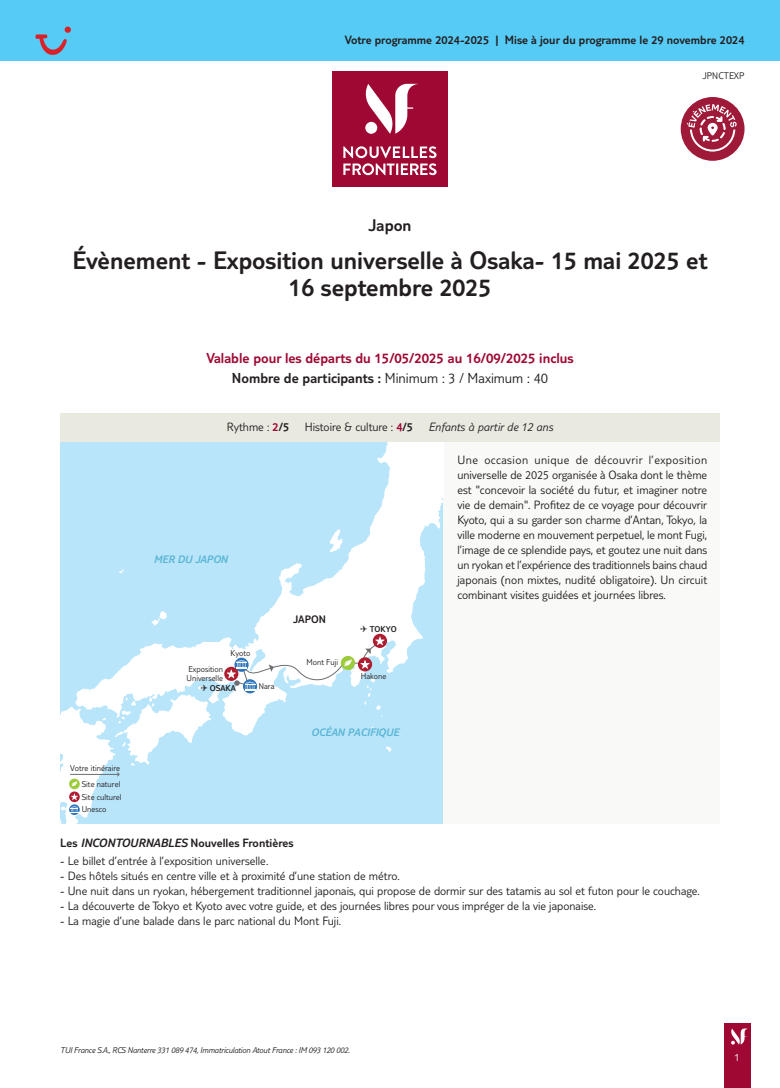
<style>
.page{position:relative;width:780px;height:1088px;background:#fff}
.page>*{position:absolute;margin:0;border:0;box-sizing:border-box;transform-origin:0 0}
.t1{font:300 26.25px/27.5px "TUI Type";color:#231f20;text-align:center}
.t2{font:300 17.5px "TUI Type";color:#231f20}
.t3{font:300 15px/19.8px "TUI Type";color:#9e0832;text-align:center}
.t4{font:300 12.5px/15px "TUI Type";color:#231f20;text-align:justify}
.t5{font:300 12.5px "TUI Type";color:#231f20}
.t6{font:italic 300 12.5px "TUI Type";color:#231f20}
.t7{font:italic 300 11.25px "TUI Type";color:#59b6d5}
.t8{font:300 11.25px "TUI Type";color:#231f20}
.t9{font:300 11.25px "TUI Type";color:#fff}
.t10{font:300 10px "TUI Type";color:#231f20}
.t11{font:300 8.75px/8.8px "TUI Type";color:#231f20}
.t12{font:italic 300 8.75px "TUI Type";letter-spacing:-.02em;color:#231f20}
.t13{font:300 8.75px "TUI Type";color:#231f20}
.s1{color:#231f20}
.s2{color:#9e0832}
.s3{font-style:inherit}
.s4{font-style:normal}
.s5{font-style:normal;color:#9e0832}
.s6{font-style:italic}
</style>
<div class="page">
<div style="left:724px;top:1023px;width:26px;height:65px;background:#9e0832"></div>
<svg style="left:731px;top:1028px;width:17px;height:16px"></svg>
<div style="left:60px;top:441px;width:659px;height:383px;background:#f9f9f7"></div>
<div style="left:0;top:0;width:780px;height:60px;background:#56cbf5"></div>
<div style="left:332px;top:72px;width:115px;height:115px;background:#9e0832"></div>
<svg style="left:343px;top:146px;width:93px;height:29px"></svg>
<svg style="left:365px;top:84px;width:52px;height:50px"></svg>
<div style="left:60px;top:441px;width:383px;height:383px;background:#b9e5fa"></div>
<svg style="left:75px;top:441px;width:368px;height:231px"></svg>
<svg style="left:329px;top:529px;width:14px;height:23px"></svg>
<svg style="left:151px;top:610px;width:16px;height:16px"></svg>
<svg style="left:119px;top:569px;width:5px;height:4px"></svg>
<div style="left:373px;top:634px;width:14px;height:14px;background:#af1d31;border-radius:50%"></div>
<svg style="left:60px;top:636px;width:331px;height:188px"></svg>
<div style="left:60px;top:413px;width:659px;height:28px;background:#e9e9e0"></div>
<svg style="left:35px;top:27px;width:36px;height:28px"></svg>
<div style="left:680px;top:97px;width:64px;height:64px;background:#9e1a38;border-radius:50%"></div>
<svg style="left:687px;top:104px;width:49px;height:48px"></svg>
<p class="t5" style="left:345px;top:33px;width:401px">Votre programme 2024-2025 | Mise à jour du programme le 29 novembre 2024</p>
<p class="t10" style="left:702px;top:70px;width:44px">JPNCTEXP</p>
<h2 class="t2" style="left:368px;top:215px;width:45px">Japon</h2>
<h1 class="t1" style="left:72px;top:246px;width:636px">Évènement - Exposition universelle à Osaka- 15 mai 2025 et<br>16 septembre 2025</h1>
<p class="t3" style="left:206px;top:348px;width:368px">Valable pour les départs du 15/05/2025 au 16/09/2025 inclus<br><span class="s1">Nombre de participants :</span> <span class="s1">Minimum : 3 / Maximum : 40</span></p>
<p class="t4" style="left:227px;top:419px;width:64px">Rythme : <span class="s2">2</span><span class="s3">/5</span></p>
<p class="t6" style="left:305px;top:420px;width:250px"><span class="s4">Histoire &amp; culture :</span> <span class="s5">4</span><span class="s4">/5</span> Enfants à partir de 12 ans</p>
<p class="t11" style="left:70px;top:760px;width:52px;line-height:15.9px;text-align:right">Votre itinéraire<br>Site naturel</p>
<p class="t11" style="left:82px;top:790px;width:41px;line-height:12.9px">Site culturel<br>Unesco</p>
<p class="t7" style="left:154px;top:553px;width:76px">MER DU JAPON</p>
<p class="t11" style="left:186px;top:664px;width:38px">Exposition<br>Universelle</p>
<p class="t11" style="left:230px;top:648px;width:21px">Kyoto</p>
<p class="t13" style="left:201px;top:683px;width:37px">✈ OSAKA</p>
<p class="t11" style="left:259px;top:681px;width:17px">Nara</p>
<p class="t8" style="left:293px;top:613px;width:34px">JAPON</p>
<p class="t11" style="left:306px;top:658px;width:33px">Mont Fuji</p>
<p class="t13" style="left:360px;top:624px;width:38px">✈ TOKYO</p>
<p class="t11" style="left:361px;top:671px;width:27px">Hakone</p>
<p class="t7" style="left:311px;top:726px;width:89px">OCÉAN PACIFIQUE</p>
<p class="t4" style="left:457px;top:452px;width:251px">Une occasion unique de découvrir l’exposition universelle de 2025 organisée à Osaka dont le thème est "concevoir la société du futur, et imaginer notre vie de demain". Profitez de ce voyage pour découvrir Kyoto, qui a su garder son charme d’Antan, Tokyo, la ville moderne en mouvement perpetuel, le mont Fugi, l’image de ce splendide pays, et goutez une nuit dans un ryokan et l’expérience des traditionnels bains chaud japonais (non mixtes, nudité obligatoire). Un circuit combinant visites guidées et journées libres.</p>
<p class="t5" style="left:60px;top:835px;width:235px">Les <span class="s6">INCONTOURNABLES</span> Nouvelles Frontières</p>
<p class="t4" style="left:60px;top:853px;width:209px">- Le billet d’entrée à l’exposition universelle.</p>
<p class="t4" style="left:60px;top:868px;width:341px">- Des hôtels situés en centre ville et à proximité d’une station de métro.</p>
<p class="t4" style="left:60px;top:883px;width:641px">- Une nuit dans un ryokan, hébergement traditionnel japonais, qui propose de dormir sur des tatamis au sol et futon pour le couchage.</p>
<p class="t4" style="left:60px;top:898px;width:537px">- La découverte de Tokyo et Kyoto avec votre guide, et des journées libres pour vous impréger de la vie japonaise.</p>
<p class="t4" style="left:60px;top:913px;width:282px">- La magie d’une balade dans le parc national du Mont Fuji.</p>
<p class="t12" style="left:60px;top:1045px;width:291px">TUI France S.A., RCS Nanterre 331 089 474, Immatriculation Atout France : IM 093 120 002.</p>
<p class="t9" style="left:734px;top:1050px;width:7px">1</p>
</div>
